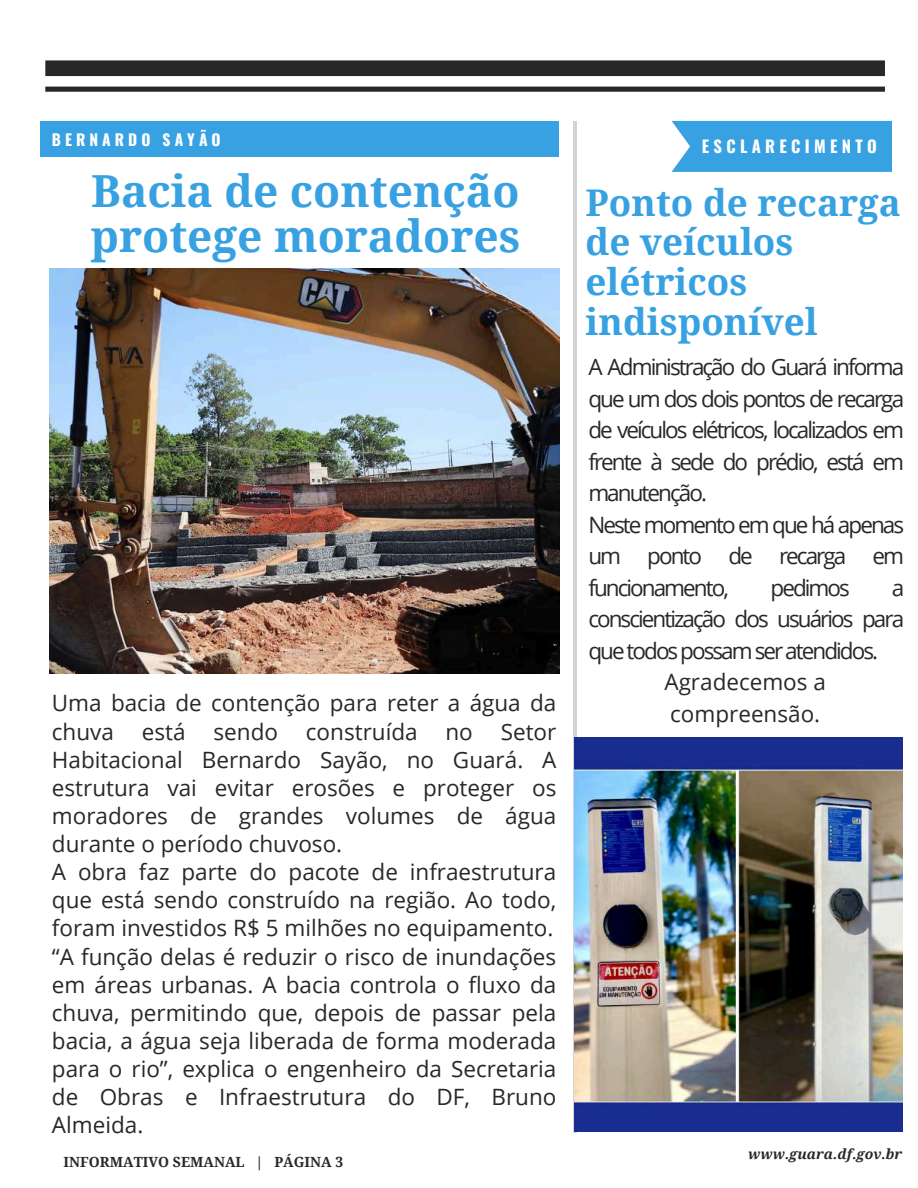
<style>
.page{position:relative;width:918px;height:1188px;background:#fff}
.page>*{position:absolute;margin:0;border:0;box-sizing:border-box;transform-origin:0 0}
.t1{font:700 44.25px/45px "Droid Serif";color:#37a1e2}
.t2{font:700 36.75px/39.6px "Droid Serif";color:#37a1e2}
.t3{font:22.5px/28.2px "Open Sans";color:#282828}
.t4{font:22.5px/31.5px "Open Sans";letter-spacing:-.085em;color:#282828}
.t5{font:700 16.65px "Oswald";letter-spacing:.26em;color:#fff}
.t6{font:700 15.6px "Oswald";letter-spacing:.26em;color:#fff}
.t7{font:700 13.95px "Droid Serif";color:#282828}
.t8{font:italic 700 13.95px "Droid Serif";color:#282828}
</style>
<div class="page">
<div style="left:40px;top:121px;width:519px;height:36px;background:#37a1e2"></div>
<hr style="left:573px;top:121px;width:4px;height:1011px;background:#d3d3d3">
<img style="left:49px;top:268px;width:510px;height:405px">
<svg style="left:45px;top:60px;width:840px;height:32px"></svg>
<div style="left:672px;top:121px;width:220px;height:51px;background:#37a1e2"></div>
<img style="left:575px;top:737px;width:327px;height:395px">
<p class="t6" style="left:52px;top:127px;width:170px">BERNARDO SAYÃO</p>
<h1 class="t1" style="left:91px;top:169px;width:431px">Bacia de contenção protege moradores</h1>
<p class="t3" style="left:52px;top:689px;width:506px">Uma bacia de contenção para reter a água da chuva está sendo construída no Setor Habitacional Bernardo Sayão, no Guará. A estrutura vai evitar erosões e proteger os moradores de grandes volumes de água durante o período chuvoso.<br>A obra faz parte do pacote de infraestrutura que está sendo construído na região. Ao todo, foram investidos R$ 5 milhões no equipamento. “A função delas é reduzir o risco de inundações em áreas urbanas. A bacia controla o fluxo da chuva, permitindo que, depois de passar pela bacia, a água seja liberada de forma moderada para o rio”, explica o engenheiro da Secretaria de Obras e Infraestrutura do DF, Bruno Almeida.</p>
<p class="t5" style="left:702px;top:133px;width:176px">ESCLARECIMENTO</p>
<h2 class="t2" style="left:586px;top:183px;width:317px">Ponto de recarga de veículos elétricos indisponível</h2>
<p class="t4" style="left:588px;top:351px;width:317px">A Administração do Guará informa que um dos dois pontos de recarga de veículos elétricos, localizados em frente à sede do prédio, está em manutenção.<br>Neste momento em que há apenas um ponto de recarga em funcionamento,</p>
<p class="t4" style="left:771px;top:571px;width:81px">pedimos</p>
<p class="t3" style="left:892px;top:573px;width:14px">a</p>
<p class="t4" style="left:588px;top:603px;width:317px">conscientização dos usuários para</p>
<p class="t4" style="left:588px;top:634px;width:291px">que todos possam ser atendidos.</p>
<p class="t3" style="left:664px;top:667px;width:163px">Agradecemos a</p>
<p class="t3" style="left:670px;top:699px;width:152px">compreensão.</p>
<p class="t7" style="left:64px;top:1154px;width:281px">INFORMATIVO SEMANAL | PÁGINA 3</p>
<p class="t8" style="left:748px;top:1147px;width:155px">www.guara.df.gov.br</p>
</div>
